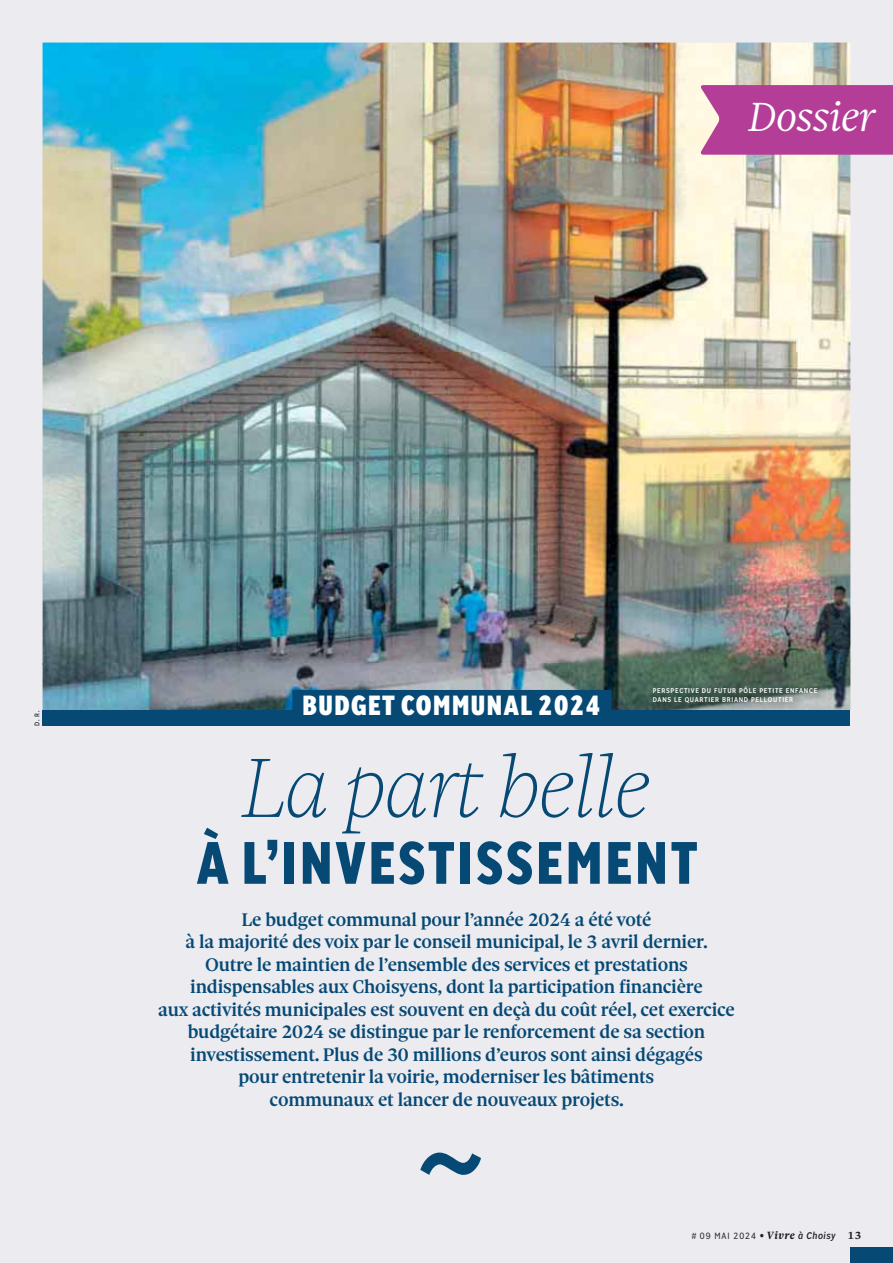
<style>
.page{position:relative;width:893px;height:1263px;background:#ebebf0}
.page>*{position:absolute;margin:0;border:0;box-sizing:border-box;transform-origin:0 0}
.t1{font:extra-condensed 193.8px "Sole Sans";color:#064975}
.t2{font:italic 90px "Sole Serif Hairline";letter-spacing:-.02em;color:#064975}
.t3{font:700 extra-condensed 64.5px "Sole Sans";letter-spacing:.05em;color:#064975}
.t4{font:italic 300 43.5px "Sole Serif Subhead";letter-spacing:-.01em;color:#fff}
.t5{font:800 extra-condensed 30px "Sole Sans";letter-spacing:.05em;color:#fff}
.t6{font:500 19.5px/22.5px "Sole Serif Subhead";letter-spacing:-.01em;color:#064975;text-align:center}
.t7{font:condensed 9.75px "Sole Sans";letter-spacing:.1em;color:#231f20}
.t8{font:500 condensed 7.5px/9px "Sole Sans";letter-spacing:.095em;color:#fff}
.t9{font:condensed 7.5px "Sole Sans";color:#231f20}
.s1{font-size:10.5px}
.s2{font-family:"Sole Serif Text";font-weight:700;font-style:italic;font-stretch:normal;font-size:11.25px}
.s3{font-weight:500;font-style:italic;font-size:10.5px}
.s4{font-family:"Sole Serif Text";font-weight:700;font-stretch:normal;font-size:11.25px}
</style>
<div class="page">
<img style="left:43px;top:43px;width:807px;height:667px">
<div style="left:43px;top:710px;width:807px;height:15px;background:#064975"></div>
<div style="left:292px;top:690px;width:320px;height:31px;background:#064975"></div>
<svg style="left:700px;top:85px;width:193px;height:70px;background:#b8489b"></svg>
<img style="left:648px;top:682px;width:180px;height:28px">
<div style="left:850px;top:1248px;width:43px;height:15px;background:#064975"></div>
<h3 class="t4" style="left:748px;top:91px;width:128px">Dossier</h3>
<p class="t9" style="left:34px;top:726px;width:16px;rotate:-90deg">D. R.</p>
<h3 class="t5" style="left:303px;top:687px;width:299px">BUDGET COMMUNAL 2024</h3>
<p class="t8" style="left:653px;top:686px;width:166px">PERSPECTIVE DU FUTUR PÔLE PETITE ENFANCE<br>DANS LE QUARTIER BRIAND PELLOUTIER</p>
<h2 class="t2" style="left:242px;top:751px;width:412px">La part belle</h2>
<h3 class="t3" style="left:197px;top:824px;width:502px">À L’INVESTISSEMENT</h3>
<p class="t6" style="left:158px;top:909px;width:578px">Le budget communal pour l’année 2024 a été voté<br>à la majorité des voix par le conseil municipal, le 3 avril dernier.<br>Outre le maintien de l’ensemble des services et prestations indispensables aux Choisyens, dont la participation financière<br>aux activités municipales est souvent en deçà du coût réel, cet exercice budgétaire 2024 se distingue par le renforcement de sa section investissement. Plus de 30 millions d’euros sont ainsi dégagés<br>pour entretenir la voirie, moderniser les bâtiments<br>communaux et lancer de nouveaux projets.</p>
<h1 class="t1" style="left:414px;top:1032px;width:76px">~</h1>
<p class="t7" style="left:692px;top:1230px;width:171px"># 09 MAI 2024 <span class="s1">•</span> <span class="s2">Vivre</span> <span class="s3">à Choisy</span> <span class="s4">13</span></p>
</div>
